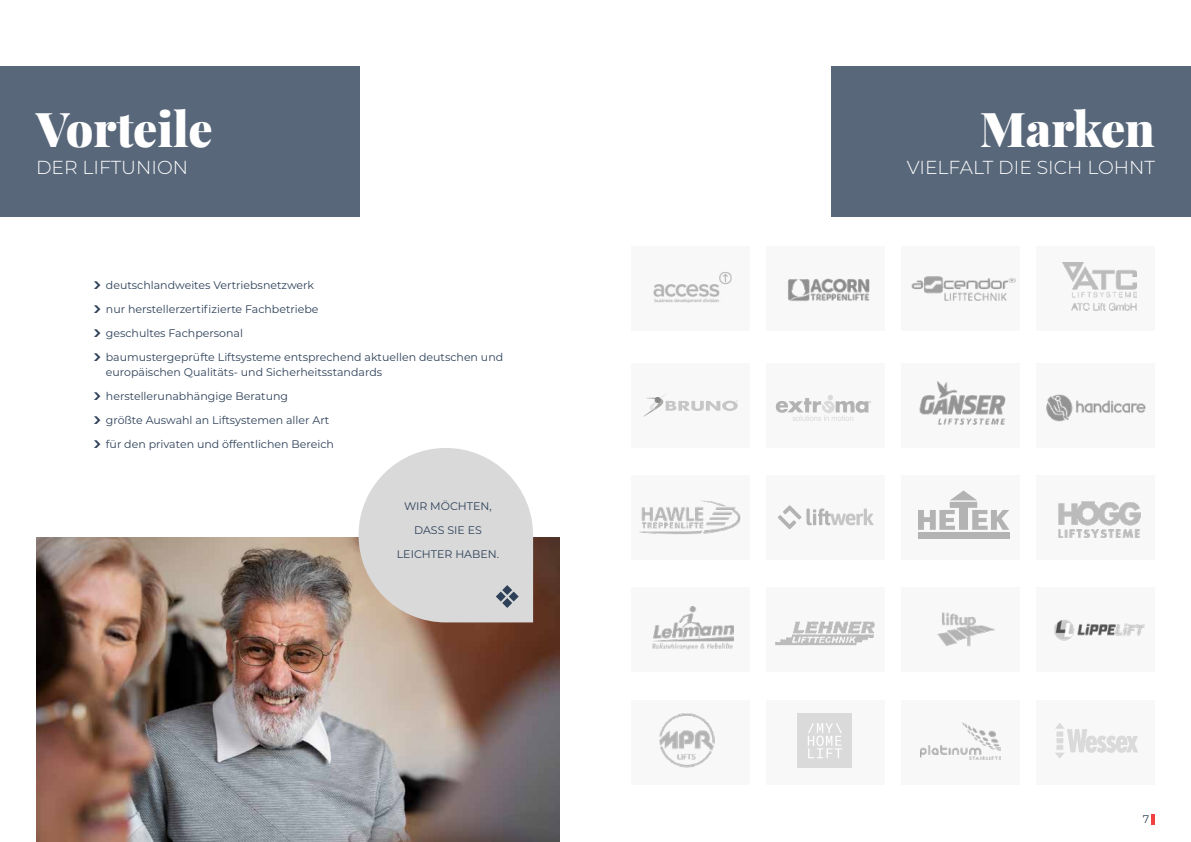
<style>
.page{position:relative;width:1191px;height:842px;background:#fff}
.page>*{position:absolute;margin:0;border:0;box-sizing:border-box;transform-origin:0 0}
.t1{font:900 48px "Playfair Display";letter-spacing:-.005em;color:#fff}
.t2{font:300 18.8px "Montserrat";color:#fff}
.t3{font:11px/24px "Montserrat";color:#2e4159}
</style>
<div class="page">
<hr style="left:1151px;top:814px;width:4px;height:11px;background:#f24141">
<div style="left:631px;top:700px;width:118px;height:84px;background:#f8f8f8"></div>
<div style="left:901px;top:700px;width:119px;height:84px;background:#f8f8f8"></div>
<div style="left:1036px;top:700px;width:119px;height:84px;background:#f8f8f8"></div>
<img style="left:36px;top:537px;width:523px;height:305px">
<div style="left:0;top:66px;width:359px;height:150px;background:#58677a"></div>
<div style="left:831px;top:66px;width:360px;height:150px;background:#58677a"></div>
<div style="left:631px;top:247px;width:118px;height:84px;background:#f8f8f8"></div>
<div style="left:766px;top:247px;width:118px;height:84px;background:#f8f8f8"></div>
<div style="left:901px;top:247px;width:119px;height:84px;background:#f8f8f8"></div>
<div style="left:1036px;top:247px;width:119px;height:84px;background:#f8f8f8"></div>
<div style="left:631px;top:363px;width:118px;height:84px;background:#f8f8f8"></div>
<div style="left:766px;top:363px;width:118px;height:84px;background:#f8f8f8"></div>
<div style="left:901px;top:363px;width:119px;height:84px;background:#f8f8f8"></div>
<div style="left:1036px;top:363px;width:119px;height:84px;background:#f8f8f8"></div>
<div style="left:631px;top:475px;width:118px;height:84px;background:#f8f8f8"></div>
<div style="left:766px;top:475px;width:118px;height:84px;background:#f8f8f8"></div>
<div style="left:901px;top:475px;width:119px;height:84px;background:#f8f8f8"></div>
<div style="left:1036px;top:475px;width:119px;height:84px;background:#f8f8f8"></div>
<div style="left:631px;top:587px;width:118px;height:85px;background:#f8f8f8"></div>
<div style="left:766px;top:587px;width:118px;height:85px;background:#f8f8f8"></div>
<div style="left:901px;top:587px;width:119px;height:85px;background:#f8f8f8"></div>
<div style="left:1036px;top:587px;width:119px;height:85px;background:#f8f8f8"></div>
<svg style="left:358px;top:448px;width:175px;height:174px;background:#dbd9d8"></svg>
<img style="left:788px;top:278px;width:82px;height:23px">
<img style="left:911px;top:276px;width:104px;height:25px">
<img style="left:1062px;top:263px;width:74px;height:48px">
<img style="left:919px;top:382px;width:87px;height:43px">
<img style="left:1046px;top:394px;width:100px;height:28px">
<img style="left:1058px;top:502px;width:82px;height:35px">
<img style="left:653px;top:607px;width:80px;height:43px">
<img style="left:775px;top:621px;width:100px;height:25px">
<img style="left:1054px;top:619px;width:90px;height:22px">
<svg style="left:786px;top:505px;width:87px;height:24px"></svg>
<img style="left:653px;top:272px;width:79px;height:31px">
<img style="left:639px;top:501px;width:147px;height:33px">
<div style="left:918px;top:532px;width:91px;height:7px;background:#b3b3b3"></div>
<svg style="left:918px;top:490px;width:91px;height:40px"></svg>
<img style="left:937px;top:612px;width:58px;height:35px">
<img style="left:660px;top:713px;width:54px;height:55px">
<div style="left:766px;top:700px;width:118px;height:84px;background:#f8f8f8"></div>
<div style="left:797px;top:713px;width:55px;height:55px;background:#dadada"></div>
<svg style="left:808px;top:723px;width:34px;height:35px"></svg>
<svg style="left:1055px;top:723px;width:83px;height:35px"></svg>
<img style="left:920px;top:723px;width:80px;height:37px">
<svg style="left:775px;top:395px;width:96px;height:26px"></svg>
<svg style="left:643px;top:394px;width:94px;height:23px"></svg>
<h1 class="t1" style="left:36px;top:109px;width:178px">Vorteile</h1>
<h2 class="t2" style="left:36px;top:158px;width:153px">DER LIFTUNION</h2>
<p class="t3" style="left:106px;top:273px;width:399px">deutschlandweites Vertriebsnetzwerk<br>nur herstellerzertifizierte Fachbetriebe<br>geschultes Fachpersonal<br>baumustergeprüfte Liftsysteme entsprechend aktuellen deutschen und</p>
<p class="t3" style="left:106px;top:360px;width:278px">europäischen Qualitäts- und Sicherheitsstandards herstellerunabhängige Beratung<br>größte Auswahl an Liftsystemen aller Art<br>für den privaten und öffentlichen Bereich</p>
<p class="t3" style="left:397px;top:495px;width:104px;text-align:center">WIR MÖCHTEN,<br>DASS SIE ES<br>LEICHTER HABEN.</p>
<h1 class="t1" style="left:979px;top:109px;width:177px">Marken</h1>
<h2 class="t2" style="left:907px;top:158px;width:249px">VIELFALT DIE SICH LOHNT</h2>
<p class="t3" style="left:1142px;top:807px;width:8px">7</p>
</div>
